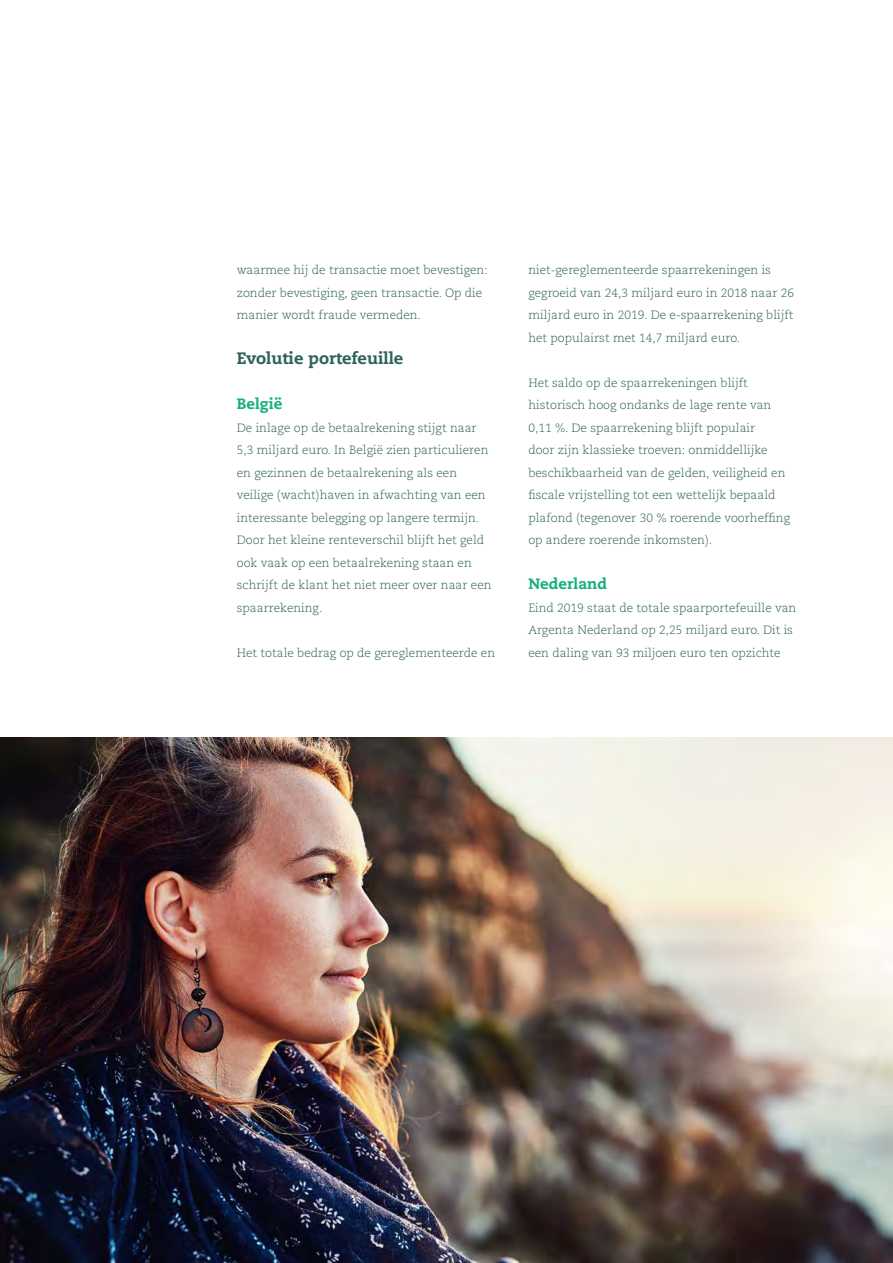
<style>
.page{position:relative;width:893px;height:1263px;background:#fff}
.page>*{position:absolute;margin:0;border:0;box-sizing:border-box;transform-origin:0 0}
.arg8_int3{font:800 16.5px "Caecilia LT Std";color:#2f615b}
.arg8-int4{font:800 15px "Caecilia LT Std";color:#17af7b}
.arg18_Txt{font:300 12px/22.5px "Caecilia LT Std";color:#2f615b}
</style>
<div class="page">
<img style="left:0;top:738px;width:893px;height:525px">
<p class="arg18_Txt" style="left:237px;top:259px;width:252px">waarmee hij de transactie moet bevestigen: zonder bevestiging, geen transactie. Op die manier wordt fraude vermeden.</p>
<p class="arg8_int3" style="left:237px;top:348px;width:168px">Evolutie portefeuille</p>
<p class="arg8-int4" style="left:237px;top:395px;width:47px">België</p>
<p class="arg18_Txt" style="left:237px;top:417px;width:256px">De inlage op de betaalrekening stijgt naar 5,3 miljard euro. In België zien particulieren en gezinnen de betaalrekening als een veilige (wacht)haven in afwachting van een interessante belegging op langere termijn.<br>Door het kleine renteverschil blijft het geld ook vaak op een betaalrekening staan en schrijft de klant het niet meer over naar een spaarrekening.</p>
<p class="arg18_Txt" style="left:237px;top:642px;width:260px">Het totale bedrag op de gereglementeerde en</p>
<p class="arg18_Txt" style="left:528px;top:259px;width:267px">niet-gereglementeerde spaarrekeningen is gegroeid van 24,3 miljard euro in 2018 naar 26 miljard euro in 2019. De e-spaarrekening blijft het populairst met 14,7 miljard euro.</p>
<p class="arg18_Txt" style="left:528px;top:372px;width:263px">Het saldo op de spaarrekeningen blijft historisch hoog ondanks de lage rente van 0,11 %. De spaarrekening blijft populair<br>door zijn klassieke troeven: onmiddellijke beschikbaarheid van de gelden, veiligheid en fiscale vrijstelling tot een wettelijk bepaald plafond (tegenover 30 % roerende voorheffing op andere roerende inkomsten).</p>
<p class="arg8-int4" style="left:528px;top:575px;width:80px">Nederland</p>
<p class="arg18_Txt" style="left:528px;top:597px;width:269px">Eind 2019 staat de totale spaarportefeuille van<br>Argenta Nederland op 2,25 miljard euro. Dit is een daling van 93 miljoen euro ten opzichte</p>
</div>
